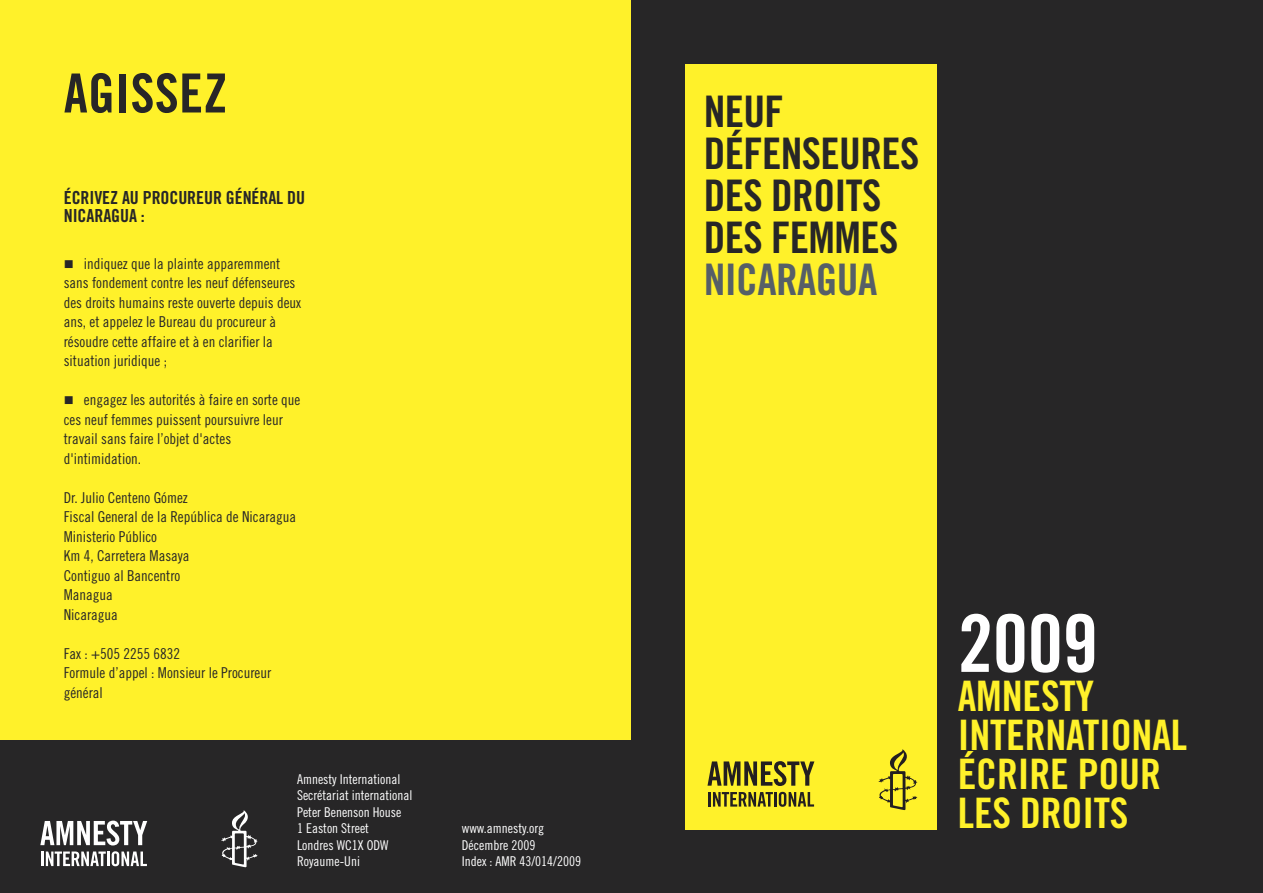
<style>
.page{position:relative;width:1263px;height:893px;background:#fff}
.page>*{position:absolute;margin:0;border:0;box-sizing:border-box;transform-origin:0 0}
.t1{font:79.5px "Amnesty Trade Gothic Bd Cn 20";color:#fff}
.t2{font:54px "Amnesty Trade Gothic Bd Cn 20 OTF";letter-spacing:.005em;color:#272627}
.t3{font:43.5px/42px "Amnesty Trade Gothic Bd Cn 20 OTF";letter-spacing:-.015em;color:#272627}
.t4{font:43.5px "Amnesty Trade Gothic Bd Cn 20 OTF";letter-spacing:-.015em;color:#565f67}
.t5{font:42px/39px "Amnesty Trade Gothic Bd Cn 20";letter-spacing:-.005em;color:#fff12a}
.t6{font:18px/18px "Amnesty Trade Gothic Bd Cn 20 OTF";letter-spacing:-.005em;color:#272627}
.t7{font:15px/19.5px "Amnesty Trade Gothic Cn 18";color:#272627}
.t8{font:13.5px/16.5px "Amnesty Trade Gothic Cn 18";color:#fff}
</style>
<div class="page">
<div style="left:0;top:0;width:631px;height:893px;background:#fff12a"></div>
<div style="left:631px;top:0;width:632px;height:893px;background:#272627"></div>
<div style="left:685px;top:64px;width:251px;height:765px;background:#fff12a"></div>
<svg style="left:878px;top:749px;width:39px;height:61px"></svg>
<svg style="left:708px;top:792px;width:106px;height:15px"></svg>
<svg style="left:707px;top:761px;width:107px;height:25px"></svg>
<div style="left:0;top:740px;width:631px;height:153px;background:#272627"></div>
<svg style="left:221px;top:810px;width:37px;height:57px"></svg>
<svg style="left:41px;top:851px;width:106px;height:15px"></svg>
<svg style="left:40px;top:821px;width:107px;height:24px"></svg>
<h2 class="t2" style="left:64px;top:60px;width:165px">AGISSEZ</h2>
<p class="t6" style="left:64px;top:188px;width:243px">ÉCRIVEZ AU PROCUREUR GÉNÉRAL DU<br>NICARAGUA :</p>
<p class="t7" style="left:64px;top:253px;width:239px;text-indent:20px">indiquez que la plainte apparemment sans fondement contre les neuf défenseures des droits humains reste ouverte depuis deux ans, et appelez le Bureau du procureur à résoudre cette affaire et à en clarifier la situation juridique ;</p>
<p class="t7" style="left:64px;top:390px;width:238px;text-indent:20px">engagez les autorités à faire en sorte que ces neuf femmes puissent poursuivre leur travail sans faire l’objet d'actes d'intimidation.</p>
<p class="t7" style="left:64px;top:487px;width:234px">Dr. Julio Centeno Gómez<br>Fiscal General de la República de Nicaragua<br>Ministerio Público<br>Km 4, Carretera Masaya<br>Contiguo al Bancentro<br>Managua<br>Nicaragua</p>
<p class="t7" style="left:64px;top:643px;width:209px">Fax : +505 2255 6832<br>Formule d’appel : Monsieur le Procureur général</p>
<p class="t8" style="left:297px;top:771px;width:117px">Amnesty International<br>Secrétariat international<br>Peter Benenson House<br>1 Easton Street<br>Londres WC1X ODW<br>Royaume-Uni</p>
<p class="t8" style="left:462px;top:820px;width:121px">www.amnesty.org<br>Décembre 2009<br>Index : AMR 43/014/2009</p>
<h3 class="t3" style="left:704px;top:90px;width:217px">NEUF<br>DÉFENSEURES<br>DES DROITS<br>DES FEMMES</h3>
<h3 class="t4" style="left:704px;top:253px;width:175px">NICARAGUA</h3>
<h1 class="t1" style="left:958px;top:595px;width:142px">2009</h1>
<h3 class="t5" style="left:958px;top:676px;width:231px">AMNESTY<br>INTERNATIONAL<br>ÉCRIRE POUR<br>LES DROITS</h3>
</div>
